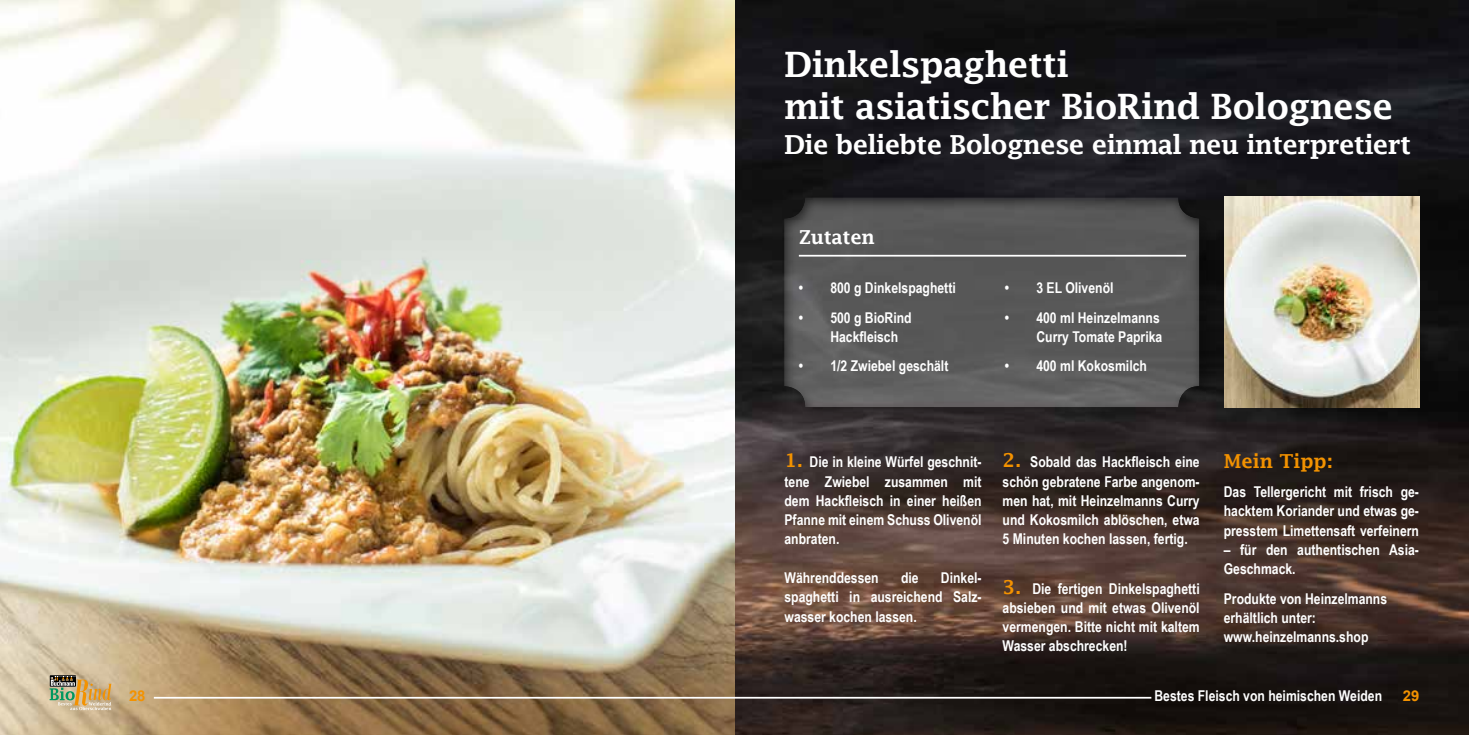
<style>
.page{position:relative;width:1469px;height:735px;background:#fff}
.page>*{position:absolute;margin:0;border:0;box-sizing:border-box;transform-origin:0 0}
.t1{font:600 35px/42px "Lucida Fax";letter-spacing:-.02em;color:#fff}
.t2{font:600 26.25px "Lucida Fax";letter-spacing:-.03em;color:#fff}
.t3{font:600 19.25px "Lucida Fax";color:#f39200}
.t4{font:600 19.25px "Lucida Fax";letter-spacing:-.02em;color:#fff}
.t5{font:700 14.88px/19.2px "Arial Narrow";color:#fff;text-align:justify}
.t6{font:700 14.88px "Arial";color:#f39200}
.s1{font-family:"Lucida Fax";font-weight:600;font-size:19.25px;color:#f39200}
</style>
<div class="page">
<img style="left:734px;top:0;width:734px;height:734px">
<img style="left:0;top:0;width:734px;height:734px">
<div style="left:781px;top:195px;width:434px;height:228px;background:#000;opacity:.75"></div>
<div style="left:784px;top:194px;width:416px;height:214px;background:#000;opacity:.75"></div>
<hr style="left:799px;top:255px;width:387px;height:1px;background:#fff">
<img style="left:1224px;top:197px;width:195px;height:210px">
<hr style="left:154px;top:696px;width:997px;height:2px;background:#fff">
<div style="left:50px;top:674px;width:26px;height:12px;background:#34312d"></div>
<svg style="left:50px;top:676px;width:61px;height:33px"></svg>
<h1 class="t1" style="left:784px;top:43px;width:611px">Dinkelspaghetti<br>mit asiatischer BioRind Bolognese</h1>
<h2 class="t2" style="left:784px;top:129px;width:628px">Die beliebte Bolognese einmal neu interpretiert</h2>
<p class="t4" style="left:799px;top:226px;width:77px">Zutaten</p>
<p class="t5" style="left:799px;top:278px;width:158px">• 800 g Dinkelspaghetti</p>
<p class="t5" style="left:830px;top:307px;width:83px;text-indent:-32px">• 500 g BioRind<br>Hackfleisch</p>
<p class="t5" style="left:799px;top:355px;width:151px">• 1/2 Zwiebel geschält</p>
<p class="t5" style="left:1004px;top:278px;width:110px">• 3 EL Olivenöl</p>
<p class="t5" style="left:1004px;top:307px;width:159px;text-align:right">• 400 ml Heinzelmanns<br>Curry Tomate Paprika</p>
<p class="t5" style="left:1004px;top:355px;width:144px">• 400 ml Kokosmilch</p>
<p class="t5" style="left:784px;top:451px;width:199px"><span class="s1">1.</span> Die in kleine Würfel geschnit&shy;tene Zwiebel zusammen mit dem Hackfleisch in einer heißen Pfanne mit einem Schuss Olivenöl anbraten.</p>
<p class="t5" style="left:784px;top:567px;width:96px">Währenddessen</p>
<p class="t5" style="left:901px;top:567px;width:19px">die</p>
<p class="t5" style="left:784px;top:567px;width:199px;text-indent:156px">Dinkel&shy;spaghetti in ausreichend Salz&shy;wasser kochen lassen.</p>
<p class="t5" style="left:1002px;top:451px;width:199px"><span class="s1">2.</span> Sobald das Hackfleisch eine schön gebratene Farbe angenom&shy;men hat, mit Heinzelmanns Curry und Kokosmilch ablöschen, etwa 5 Minuten kochen lassen, fertig.</p>
<p class="t5" style="left:1002px;top:577px;width:199px"><span class="s1">3.</span> Die fertigen Dinkelspaghetti absieben und mit etwas Olivenöl vermengen. Bitte nicht mit kaltem Wasser abschrecken!</p>
<p class="t3" style="left:1223px;top:450px;width:111px">Mein Tipp:</p>
<p class="t5" style="left:1223px;top:481px;width:197px">Das Tellergericht mit frisch ge&shy;hacktem Koriander und etwas ge&shy;presstem Limettensaft verfeinern</p>
<p class="t5" style="left:1223px;top:539px;width:197px">– für den authentischen Asia-<br>Geschmack.</p>
<p class="t5" style="left:1223px;top:587px;width:165px;text-align:left">Produkte von Heinzelmanns erhältlich unter: www.heinzelmanns.shop</p>
<p class="t6" style="left:129px;top:685px;width:18px">28</p>
<p class="t5" style="left:1154px;top:684px;width:229px">Bestes Fleisch von heimischen Weiden</p>
<p class="t6" style="left:1402px;top:685px;width:18px">29</p>
</div>
